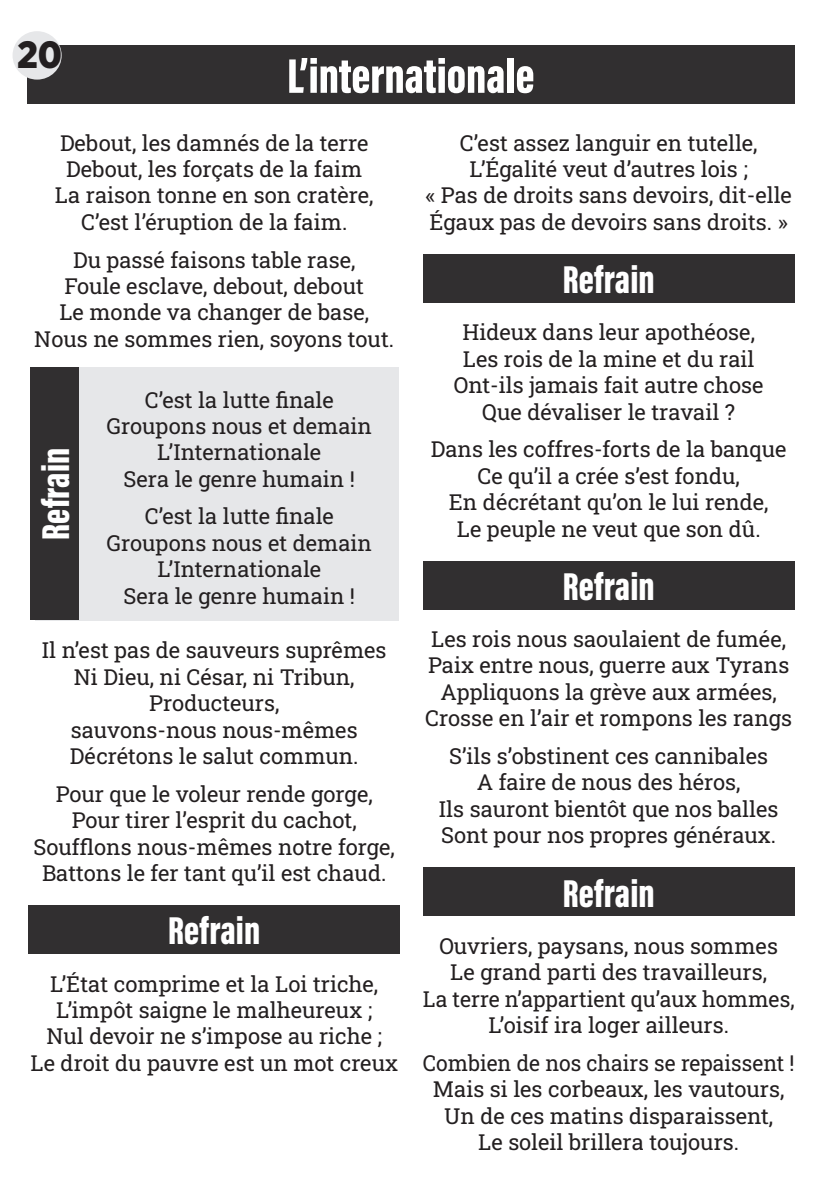
<style>
.page{position:relative;width:840px;height:1191px;background:#fff}
.page>*{position:absolute;margin:0;border:0;box-sizing:border-box;transform-origin:0 0}
.t1{font:50px "Acumin Variable Concept";color:#fff}
.t2{font:40px "Acumin Variable Concept";color:#fff}
.t3{font:900 38px "Gotham Narrow";color:#231f20}
.t4{font:22px/26.4px "Roboto Slab";color:#231f20;text-align:center}
.t5{font:22px/26.4px "Roboto Slab";color:#231f20;text-align:center;scale:.96 1}
</style>
<div class="page">
<div style="left:27px;top:45px;width:767px;height:58px;background:#312f30"></div>
<div style="left:13px;top:31px;width:49px;height:49px;background:#e6e7e9;border-radius:50%"></div>
<div style="left:35px;top:367px;width:363px;height:253px;background:#e6e7e9"></div>
<div style="left:30px;top:367px;width:49px;height:253px;background:#312f30"></div>
<div style="left:28px;top:905px;width:372px;height:48px;background:#312f30"></div>
<div style="left:422px;top:254px;width:372px;height:49px;background:#312f30"></div>
<div style="left:422px;top:561px;width:372px;height:48px;background:#312f30"></div>
<div style="left:422px;top:867px;width:372px;height:49px;background:#312f30"></div>
<h3 class="t3" style="left:17px;top:30px;width:46px">20</h3>
<h1 class="t1" style="left:287px;top:41px;width:248px">L’internationale</h1>
<p class="t4" style="left:55px;top:129px;width:320px">Debout, les damnés de la terre<br>Debout, les forçats de la faim<br>La raison tonne en son cratère,<br>C’est l’éruption de la faim.</p>
<p class="t4" style="left:34px;top:246px;width:361px">Du passé faisons table rase,<br>Foule esclave, debout, debout<br>Le monde va changer de base,<br>Nous ne sommes rien, soyons tout.</p>
<p class="t4" style="left:106px;top:386px;width:267px">C’est la lutte finale<br>Groupons nous et demain<br>L’Internationale<br>Sera le genre humain !</p>
<p class="t4" style="left:106px;top:503px;width:267px">C’est la lutte finale<br>Groupons nous et demain<br>L’Internationale<br>Sera le genre humain !</p>
<h2 class="t2" style="left:28px;top:540px;width:93px;rotate:-90deg">Refrain</h2>
<p class="t4" style="left:42px;top:636px;width:346px">Il n’est pas de sauveurs suprêmes<br>Ni Dieu, ni César, ni Tribun,<br>Producteurs,<br>sauvons-nous nous-mêmes<br>Décrétons le salut commun.</p>
<p class="t4" style="left:33px;top:780px;width:363px">Pour que le voleur rende gorge, Pour tirer l’esprit du cachot, Soufflons nous-mêmes notre forge, Battons le fer tant qu’il est chaud.</p>
<h2 class="t2" style="left:168px;top:903px;width:93px">Refrain</h2>
<p class="t4" style="left:30px;top:969px;width:369px">L’État comprime et la Loi triche,<br>L’impôt saigne le malheureux ;<br>Nul devoir ne s’impose au riche ;<br>Le droit du pauvre est un mot creux</p>
<p class="t4" style="left:425px;top:129px;width:368px">C’est assez languir en tutelle, L’Égalité veut d’autres lois ;<br>« Pas de droits sans devoirs, dit-elle Égaux pas de devoirs sans droits. »</p>
<h2 class="t2" style="left:562px;top:252px;width:93px">Refrain</h2>
<p class="t4" style="left:453px;top:319px;width:311px">Hideux dans leur apothéose,<br>Les rois de la mine et du rail<br>Ont-ils jamais fait autre chose<br>Que dévaliser le travail ?</p>
<p class="t4" style="left:430px;top:435px;width:357px">Dans les coffres-forts de la banque<br>Ce qu’il a crée s’est fondu,<br>En décrétant qu’on le lui rende,<br>Le peuple ne veut que son dû.</p>
<h2 class="t2" style="left:562px;top:558px;width:93px">Refrain</h2>
<p class="t4" style="left:425px;top:625px;width:368px">Les rois nous saoulaient de fumée, Paix entre nous, guerre aux Tyrans Appliquons la grève aux armées, Crosse en l’air et rompons les rangs</p>
<p class="t4" style="left:438px;top:742px;width:341px">S’ils s’obstinent ces cannibales<br>A faire de nous des héros,<br>Ils sauront bientôt que nos balles<br>Sont pour nos propres généraux.</p>
<h2 class="t2" style="left:562px;top:865px;width:93px">Refrain</h2>
<p class="t4" style="left:422px;top:932px;width:373px">Ouvriers, paysans, nous sommes<br>Le grand parti des travailleurs,<br>La terre n’appartient qu’aux hommes,<br>L’oisif ira loger ailleurs.</p>
<p class="t5" style="left:422px;top:1049px;width:388px">Combien de nos chairs se repaissent !<br>Mais si les corbeaux, les vautours, Un de ces matins disparaissent,<br>Le soleil brillera toujours.</p>
</div>
